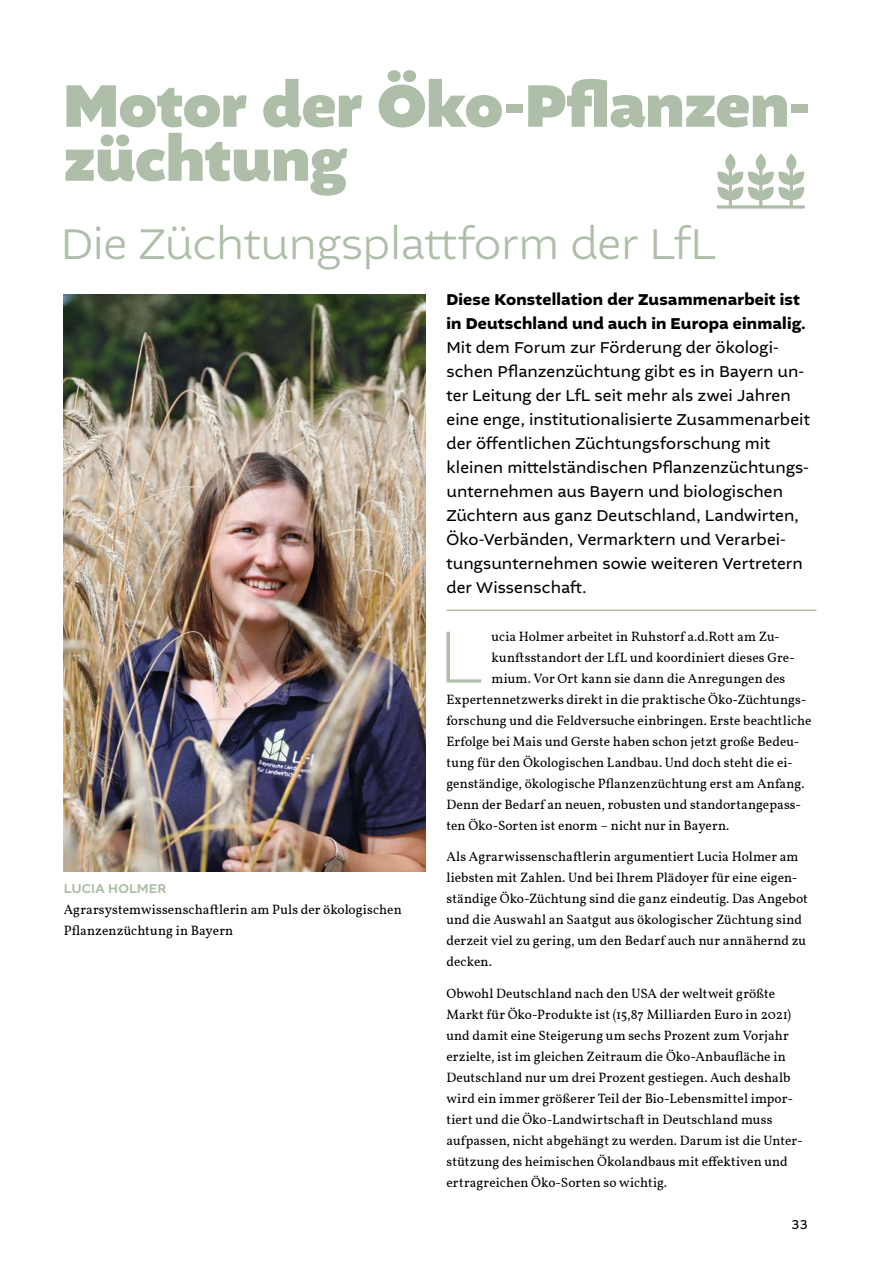
<style>
.page{position:relative;width:893px;height:1263px;background:#fff}
.page>*{position:absolute;margin:0;border:0;box-sizing:border-box;transform-origin:0 0}
.Standards_Text_mI_9_14{font:200 77.4px "Altivo";color:#aebea8}
.t1{font:900 63px/54px "Altivo";color:#aebea8}
.t2{font:300 45px "Altivo";letter-spacing:-.015em;color:#aebea8}
.Standards_Text-Vorlauf_11_14_Minze{font:16.5px/24px "Altivo";letter-spacing:.005em;color:#000}
.Standards_Text_9_14{font:13.5px/21px "Vollkorn";letter-spacing:.005em;color:#000}
.Standards_Text_mI_9_14-2{font:13.5px "Vollkorn";letter-spacing:.005em;color:#000}
.t3{font:13.5px "Altivo";color:#000}
.s1{font-family:"Altivo";font-weight:500;color:#aebea8}
.s2{font-weight:700}
</style>
<div class="page">
<hr style="left:446px;top:610px;width:370px;height:1px;background:#aebea8">
<img style="left:64px;top:294px;width:361px;height:578px">
<svg style="left:716px;top:154px;width:89px;height:55px"></svg>
<h1 class="t1" style="left:64px;top:81px;width:748px">Motor der Öko-Pflanzen&shy;züchtung</h1>
<p class="t2" style="left:60px;top:216px;width:657px">Die Züchtungsplattform der LfL</p>
<p class="Standards_Text_9_14" style="left:64px;top:877px;width:339px"><span class="s1">LUCIA HOLMER<br></span>Agrarsystemwissenschaftlerin am Puls der ökologischen<br>Pflanzenzüchtung in Bayern</p>
<p class="Standards_Text-Vorlauf_11_14_Minze" style="left:446px;top:287px;width:365px"><span class="s2">Diese Konstellation der Zusammenarbeit ist in Deutschland und auch in Europa einmalig.<br></span>Mit dem Forum zur Förderung der ökologi&shy;schen Pflanzenzüchtung gibt es in Bayern un&shy;ter Leitung der LfL seit mehr als zwei Jahren eine enge, institutionalisierte Zusammenarbeit der öffentlichen Züchtungsforschung mit kleinen mittelständischen Pflanzenzüchtungs&shy;unternehmen aus Bayern und biologischen Züchtern aus ganz Deutschland, Landwirten, Öko-Verbänden, Vermarktern und Verarbei&shy;tungsunternehmen sowie weiteren Vertretern der Wissenschaft.</p>
<p class="Standards_Text_mI_9_14" style="left:438px;top:608px;width:45px">L</p>
<p class="Standards_Text_mI_9_14-2" style="left:492px;top:626px;width:290px">ucia Holmer arbeitet in Ruhstorf a.d.Rott am Zu-</p>
<p class="Standards_Text_mI_9_14-2" style="left:492px;top:647px;width:305px">kunftsstandort der LfL und koordiniert dieses Gre-</p>
<p class="Standards_Text_mI_9_14-2" style="left:492px;top:668px;width:295px">mium. Vor Ort kann sie dann die Anregungen des</p>
<p class="Standards_Text_mI_9_14-2" style="left:446px;top:689px;width:361px">Expertennetzwerks direkt in die praktische Öko-Züchtungs-</p>
<p class="Standards_Text_mI_9_14-2" style="left:446px;top:710px;width:367px">forschung und die Feldversuche einbringen. Erste beachtliche</p>
<p class="Standards_Text_mI_9_14-2" style="left:446px;top:731px;width:354px">Erfolge bei Mais und Gerste haben schon jetzt große Bedeu-</p>
<p class="Standards_Text_mI_9_14-2" style="left:446px;top:752px;width:348px">tung für den Ökologischen Landbau. Und doch steht die ei-</p>
<p class="Standards_Text_mI_9_14-2" style="left:446px;top:773px;width:360px">genständige, ökologische Pflanzenzüchtung erst am Anfang.</p>
<p class="Standards_Text_mI_9_14-2" style="left:446px;top:794px;width:356px">Denn der Bedarf an neuen, robusten und standortangepass-</p>
<p class="Standards_Text_mI_9_14-2" style="left:446px;top:815px;width:284px">ten Öko-Sorten ist enorm – nicht nur in Bayern.</p>
<p class="Standards_Text_9_14" style="left:446px;top:845px;width:363px">Als Agrarwissenschaftlerin argumentiert Lucia Holmer am liebsten mit Zahlen. Und bei Ihrem Plädoyer für eine eigen&shy;ständige Öko-Züchtung sind die ganz eindeutig. Das Angebot und die Auswahl an Saatgut aus ökologischer Züchtung sind derzeit viel zu gering, um den Bedarf auch nur annähernd zu decken.</p>
<p class="Standards_Text_9_14" style="left:446px;top:982px;width:358px">Obwohl Deutschland nach den USA der weltweit größte Markt für Öko-Produkte ist (15,87 Milliarden Euro in 2021) und damit eine Steigerung um sechs Prozent zum Vorjahr erzielte, ist im gleichen Zeitraum die Öko-Anbaufläche in Deutschland nur um drei Prozent gestiegen. Auch deshalb wird ein immer größerer Teil der Bio-Lebensmittel impor&shy;tiert und die Öko-Landwirtschaft in Deutschland muss aufpassen, nicht abgehängt zu werden. Darum ist die Unter&shy;stützung des heimischen Ökolandbaus mit effektiven und ertragreichen Öko-Sorten so wichtig.</p>
<p class="t3" style="left:791px;top:1215px;width:18px">33</p>
</div>
